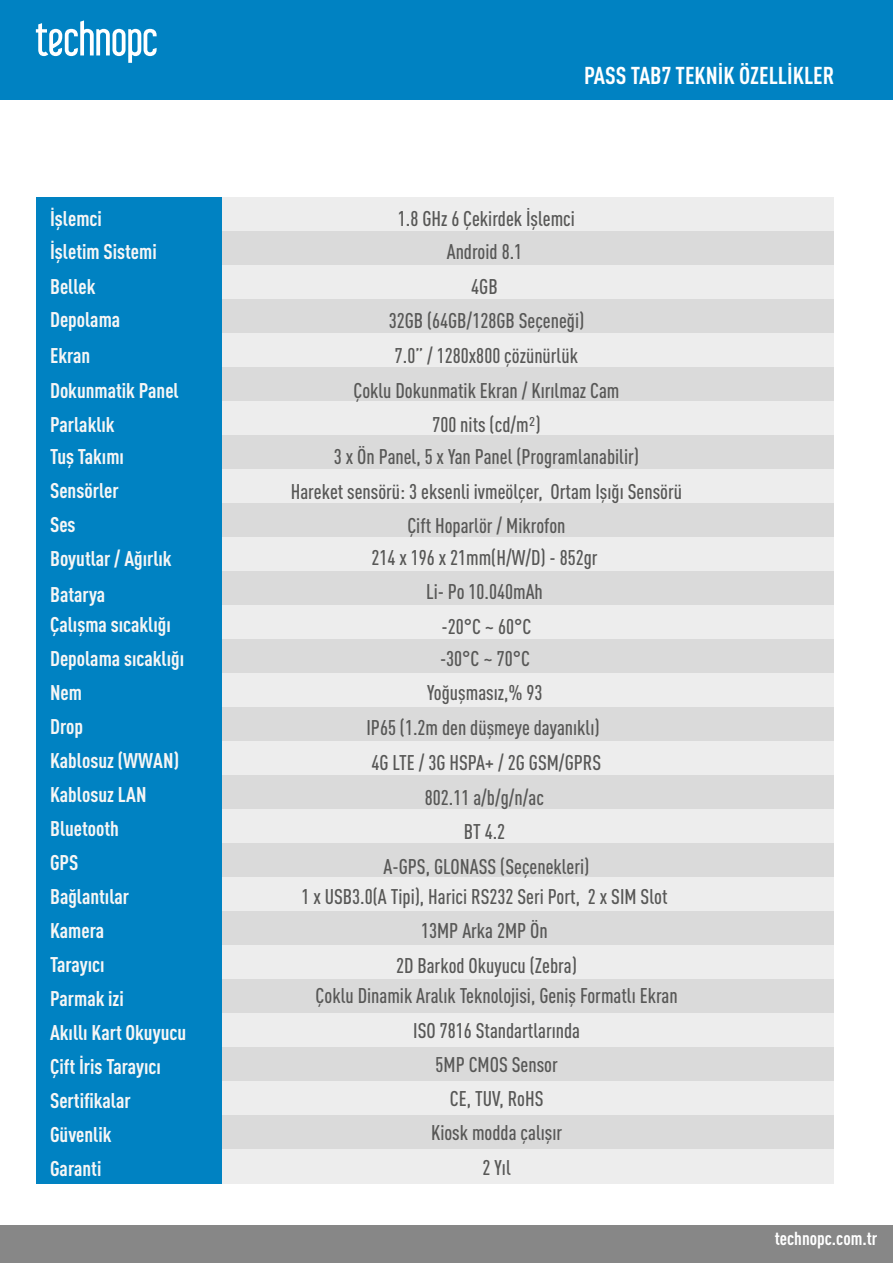
<style>
.page{position:relative;width:893px;height:1263px;background:#fff}
.page>*{position:absolute;margin:0;border:0;box-sizing:border-box;transform-origin:0 0}
.t1{font:700 condensed 24px "DIN Pro";color:#fff}
.t2{font:500 condensed 21px/34.5px "DIN Pro";color:#575756;text-align:center}
.t3{font:700 condensed 21px/34px "DIN Pro";color:#f6f6f6}
.t4{font:700 condensed 18.6px "DIN Pro";color:#fff}
</style>
<div class="page">
<div style="left:0;top:1225px;width:893px;height:38px;background:#878787"></div>
<div style="left:36px;top:197px;width:186px;height:987px;background:#0082c2"></div>
<div style="left:222px;top:197px;width:612px;height:34px;background:#ededed"></div>
<div style="left:222px;top:231px;width:612px;height:34px;background:#dadada"></div>
<div style="left:222px;top:265px;width:612px;height:34px;background:#ededed"></div>
<div style="left:222px;top:299px;width:612px;height:34px;background:#dadada"></div>
<div style="left:222px;top:333px;width:612px;height:34px;background:#ededed"></div>
<div style="left:222px;top:367px;width:612px;height:34px;background:#dadada"></div>
<div style="left:222px;top:401px;width:612px;height:34px;background:#ededed"></div>
<div style="left:222px;top:435px;width:612px;height:34px;background:#dadada"></div>
<div style="left:222px;top:469px;width:612px;height:34px;background:#ededed"></div>
<div style="left:222px;top:503px;width:612px;height:34px;background:#dadada"></div>
<div style="left:222px;top:537px;width:612px;height:35px;background:#ededed"></div>
<div style="left:222px;top:572px;width:612px;height:34px;background:#dadada"></div>
<div style="left:222px;top:606px;width:612px;height:34px;background:#ededed"></div>
<div style="left:222px;top:640px;width:612px;height:34px;background:#dadada"></div>
<div style="left:222px;top:674px;width:612px;height:34px;background:#ededed"></div>
<div style="left:222px;top:708px;width:612px;height:34px;background:#dadada"></div>
<div style="left:222px;top:742px;width:612px;height:34px;background:#ededed"></div>
<div style="left:222px;top:776px;width:612px;height:34px;background:#dadada"></div>
<div style="left:222px;top:810px;width:612px;height:34px;background:#ededed"></div>
<div style="left:222px;top:844px;width:612px;height:34px;background:#dadada"></div>
<div style="left:222px;top:878px;width:612px;height:34px;background:#ededed"></div>
<div style="left:222px;top:912px;width:612px;height:34px;background:#dadada"></div>
<div style="left:222px;top:946px;width:612px;height:34px;background:#ededed"></div>
<div style="left:222px;top:980px;width:612px;height:34px;background:#dadada"></div>
<div style="left:222px;top:1014px;width:612px;height:34px;background:#ededed"></div>
<div style="left:222px;top:1048px;width:612px;height:34px;background:#dadada"></div>
<div style="left:222px;top:1082px;width:612px;height:34px;background:#ededed"></div>
<div style="left:222px;top:1116px;width:612px;height:34px;background:#dadada"></div>
<div style="left:222px;top:1150px;width:612px;height:34px;background:#ededed"></div>
<div style="left:0;top:0;width:893px;height:99px;background:#0082c2"></div>
<svg style="left:36px;top:20px;width:121px;height:43px"></svg>
<p class="t1" style="left:584px;top:61px;width:252px">PASS TAB7 TEKNİK ÖZELLİKLER</p>
<p class="t3" style="left:50px;top:201px;width:53px">İşlemci</p>
<p class="t2" style="left:353px;top:201px;width:267px">1.8 GHz 6 Çekirdek İşlemci<br>Android 8.1<br>4GB<br>32GB (64GB/128GB Seçeneği)<br>7.0” / 1280x800 çözünürlük<br>Çoklu Dokunmatik Ekran / Kırılmaz Cam<br>700 nits (cd/m²)</p>
<p class="t2" style="left:291px;top:439px;width:393px">3 x Ön Panel, 5 x Yan Panel (Programlanabilir)<br>Hareket sensörü: 3 eksenli ivmeölçer, Ortam Işığı Sensörü<br>Çift Hoparlör / Mikrofon</p>
<p class="t3" style="left:50px;top:234px;width:108px">İşletim Sistemi</p>
<p class="t3" style="left:50px;top:269px;width:72px">Bellek<br>Depolama</p>
<p class="t3" style="left:50px;top:339px;width:130px;line-height:33.6px">Ekran<br>Dokunmatik Panel<br>Parlaklık<br>Tuş Takımı</p>
<p class="t3" style="left:50px;top:473px;width:70px">Sensörler</p>
<p class="t3" style="left:50px;top:508px;width:123px">Ses<br>Boyutlar / Ağırlık</p>
<p class="t2" style="left:371px;top:540px;width:228px">214 x 196 x 21mm(H/W/D) - 852gr<br>Li- Po 10.040mAh<br>-20°C ~ 60°C</p>
<p class="t3" style="left:50px;top:577px;width:57px">Batarya</p>
<p class="t3" style="left:50px;top:607px;width:138px">Çalışma sıcaklığı<br>Depolama sıcaklığı<br>Nem<br>Drop<br>Kablosuz (WWAN)<br>Kablosuz LAN<br>Bluetooth<br>GPS<br>Bağlantılar<br>Kamera<br>Tarayıcı<br>Parmak izi<br>Akıllı Kart Okuyucu<br>Çift İris Tarayıcı<br>Sertifikalar<br>Güvenlik<br>Garanti</p>
<p class="t2" style="left:366px;top:640px;width:235px">-30°C ~ 70°C<br>Yoğuşmasız,% 93<br>IP65 (1.2m den düşmeye dayanıklı)</p>
<p class="t2" style="left:372px;top:745px;width:231px">4G LTE / 3G HSPA+ / 2G GSM/GPRS<br>802.11 a/b/g/n/ac<br>BT 4.2<br>A-GPS, GLONASS (Seçenekleri)</p>
<p class="t2" style="left:301px;top:879px;width:368px">1 x USB3.0(A Tipi), Harici RS232 Seri Port, 2 x SIM Slot<br>13MP Arka 2MP Ön<br>2D Barkod Okuyucu (Zebra)</p>
<p class="t2" style="left:316px;top:978px;width:364px">Çoklu Dinamik Aralık Teknolojisi, Geniş Formatlı Ekran<br>ISO 7816 Standartlarında<br>5MP CMOS Sensor</p>
<p class="t2" style="left:431px;top:1081px;width:133px">CE, TUV, RoHS<br>Kiosk modda çalışır<br>2 Yıl</p>
<p class="t4" style="left:775px;top:1227px;width:104px">technopc.com.tr</p>
</div>
